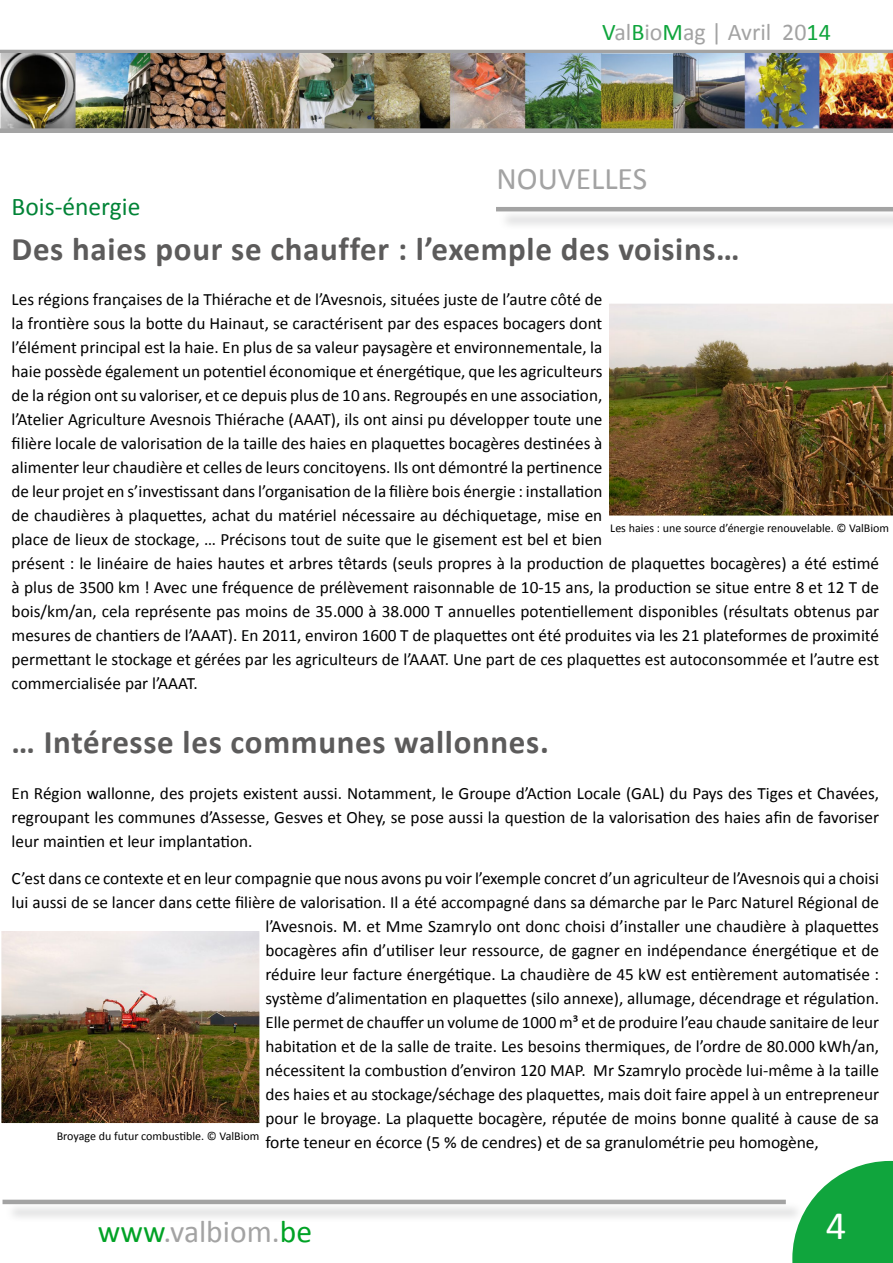
<style>
.page{position:relative;width:893px;height:1263px;background:#fff}
.page>*{position:absolute;margin:0;border:0;box-sizing:border-box;transform-origin:0 0}
.t1{font:40.5px "Calibri";color:#fff}
.t2{font:700 33px "Calibri";letter-spacing:.02em;color:#5c5b5b}
.t3{font:31.5px "Calibri";color:#a3a3a3}
.t4{font:25.5px "Calibri";color:#008336}
.t5{font:24px "Calibri";color:#a3a3a3}
.t6{font:17.25px/24px "Calibri";color:#000}
.t7{font:12px "Calibri";color:#000}
.s1{color:#10a53d}
.s2{color:#00a225}
</style>
<div class="page">
<svg style="left:792px;top:1161px;width:101px;height:102px"></svg>
<div style="left:5px;top:1202px;width:799px;height:20px;background:#f0f1f1"></div>
<hr style="left:3px;top:1200px;width:783px;height:4px;background:#a3a3a3">
<hr style="left:0;top:50px;width:893px;height:4px;background:#a3a3a3">
<img style="left:0;top:53px;width:893px;height:75px">
<div style="left:0;top:128px;width:893px;height:5px;background:#a3a3a3"></div>
<div style="left:499px;top:209px;width:394px;height:21px;background:#f1f2f2"></div>
<hr style="left:496px;top:207px;width:397px;height:4px;background:#a3a3a3">
<img style="left:609px;top:304px;width:284px;height:212px">
<img style="left:1px;top:931px;width:259px;height:192px">
<h3 class="t5" style="left:602px;top:17px;width:230px"><span class="s1">V</span>al<span class="s1">B</span>io<span class="s1">M</span>ag | Avril 20<span class="s1">14</span></h3>
<h3 class="t3" style="left:496px;top:159px;width:152px">NOUVELLES</h3>
<h3 class="t4" style="left:12px;top:190px;width:130px">Bois-énergie</h3>
<h2 class="t2" style="left:12px;top:227px;width:730px">Des haies pour se chauffer : l’exemple des voisins…</h2>
<p class="t6" style="left:12px;top:287px;width:869px">Les régions françaises de la Thiérache et de l’Avesnois, situées juste de l’autre côté de<br>la frontière sous la botte du Hainaut, se caractérisent par des espaces bocagers dont<br>l’élément principal est la haie. En plus de sa valeur paysagère et environnementale, la<br>haie possède également un potentiel économique et énergétique, que les agriculteurs<br>de la région ont su valoriser, et ce depuis plus de 10 ans. Regroupés en une association,<br>l’Atelier Agriculture Avesnois Thiérache (AAAT), ils ont ainsi pu développer toute une<br>filière locale de valorisation de la taille des haies en plaquettes bocagères destinées à<br>alimenter leur chaudière et celles de leurs concitoyens. Ils ont démontré la pertinence<br>de leur projet en s’investissant dans l’organisation de la filière bois énergie : installation<br>de chaudières à plaquettes, achat du matériel nécessaire au déchiquetage, mise en<br>place de lieux de stockage, … Précisons tout de suite que le gisement est bel et bien<br>présent : le linéaire de haies hautes et arbres têtards (seuls propres à la production de plaquettes bocagères) a été estimé à plus de 3500 km ! Avec une fréquence de prélèvement raisonnable de 10-15 ans, la production se situe entre 8 et 12 T de bois/km/an, cela représente pas moins de 35.000 à 38.000 T annuelles potentiellement disponibles (résultats obtenus par mesures de chantiers de l’AAAT). En 2011, environ 1600 T de plaquettes ont été produites via les 21 plateformes de proximité permettant le stockage et gérées par les agriculteurs de l’AAAT. Une part de ces plaquettes est autoconsommée et l’autre est commercialisée par l’AAAT.</p>
<h2 class="t2" style="left:12px;top:721px;width:539px">… Intéresse les communes wallonnes.</h2>
<p class="t6" style="left:12px;top:781px;width:869px;text-align:justify">En Région wallonne, des projets existent aussi. Notamment, le Groupe d’Action Locale (GAL) du Pays des Tiges et Chavées, regroupant les communes d’Assesse, Gesves et Ohey, se pose aussi la question de la valorisation des haies afin de favoriser leur maintien et leur implantation.</p>
<p class="t6" style="left:12px;top:866px;width:869px">C’est dans ce contexte et en leur compagnie que nous avons pu voir l’exemple concret d’un agriculteur de l’Avesnois qui a choisi</p>
<p class="t6" style="left:12px;top:890px;width:869px">lui aussi de se lancer dans cette filière de valorisation. Il a été accompagné dans sa démarche par le Parc Naturel Régional de</p>
<p class="t6" style="left:265px;top:914px;width:615px">l’Avesnois. M. et Mme Szamrylo ont donc choisi d’installer une chaudière à plaquettes</p>
<p class="t6" style="left:265px;top:938px;width:615px">bocagères afin d’utiliser leur ressource, de gagner en indépendance énergétique et de</p>
<p class="t6" style="left:265px;top:962px;width:615px">réduire leur facture énergétique. La chaudière de 45 kW est entièrement automatisée :</p>
<p class="t6" style="left:265px;top:986px;width:615px">système d’alimentation en plaquettes (silo annexe), allumage, décendrage et régulation.</p>
<p class="t6" style="left:265px;top:1010px;width:615px">Elle permet de chauffer un volume de 1000 m³ et de produire l’eau chaude sanitaire de leur</p>
<p class="t6" style="left:265px;top:1034px;width:615px">habitation et de la salle de traite. Les besoins thermiques, de l’ordre de 80.000 kWh/an,</p>
<p class="t6" style="left:265px;top:1058px;width:615px">nécessitent la combustion d’environ 120 MAP. Mr Szamrylo procède lui-même à la taille</p>
<p class="t6" style="left:265px;top:1082px;width:615px">des haies et au stockage/séchage des plaquettes, mais doit faire appel à un entrepreneur</p>
<p class="t6" style="left:265px;top:1106px;width:615px">pour le broyage. La plaquette bocagère, réputée de moins bonne qualité à cause de sa</p>
<p class="t6" style="left:265px;top:1130px;width:555px">forte teneur en écorce (5 % de cendres) et de sa granulométrie peu homogène,</p>
<p class="t7" style="left:610px;top:520px;width:280px">Les haies : une source d’énergie renouvelable. © ValBiom</p>
<p class="t7" style="left:57px;top:1128px;width:204px">Broyage du futur combustible. © ValBiom</p>
<h3 class="t3" style="left:98px;top:1212px;width:216px"><span class="s2">www</span>.valbiom.<span class="s2">be</span></h3>
<h1 class="t1" style="left:826px;top:1200px;width:22px">4</h1>
</div>
